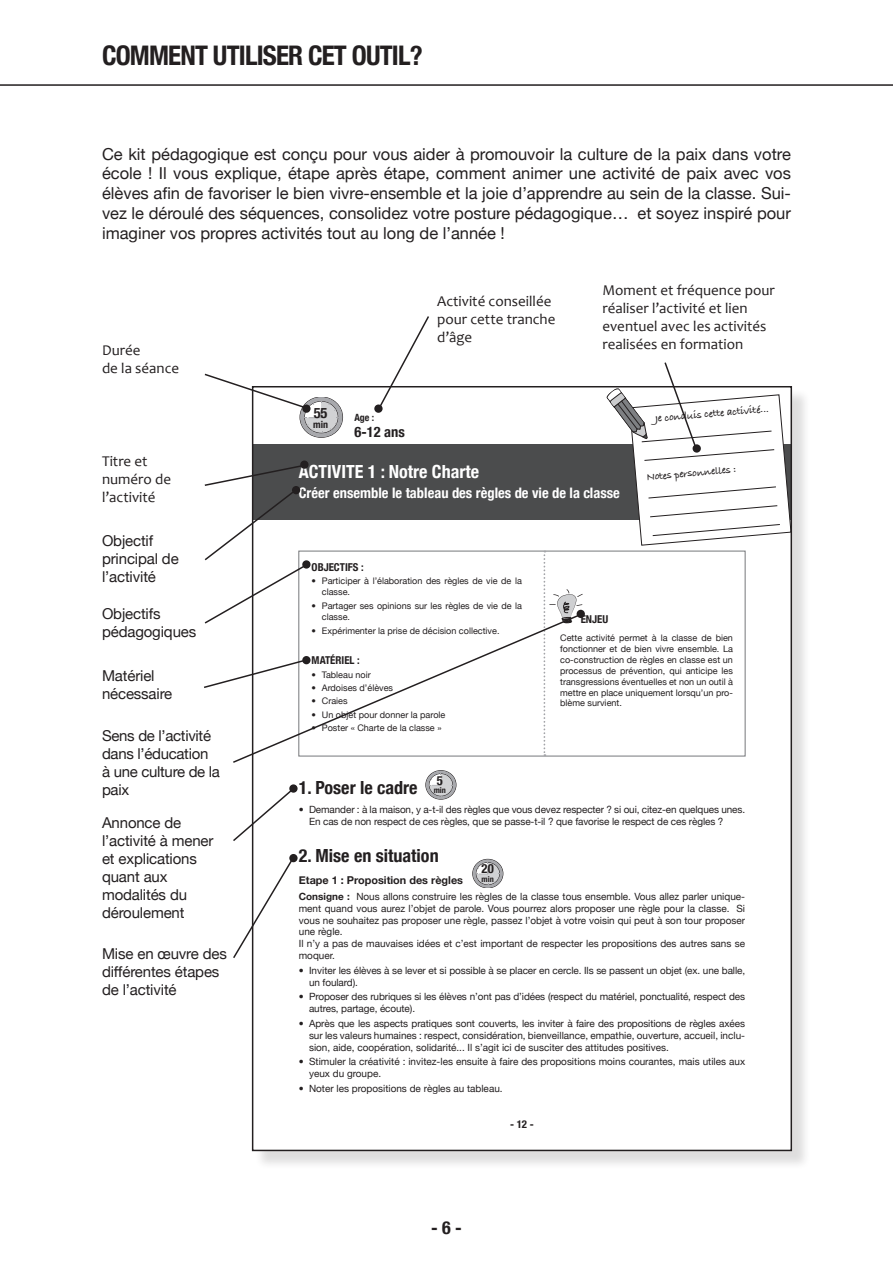
<style>
.page{position:relative;width:893px;height:1263px;background:#fff}
.page>*{position:absolute;margin:0;border:0;box-sizing:border-box;transform-origin:0 0}
.t1{font:700 condensed 27px "Helvetica Neue";letter-spacing:-.03em;color:#231f20}
.t2{font:700 condensed 18.15px "Helvetica Neue";color:#231f20}
.t3{font:700 condensed 18.15px "Helvetica Neue";color:#fff}
.t4{font:700 condensed 18px "Helvetica Neue";color:#231f20}
.t5{font:16.5px/19.8px "Helvetica Neue";color:#231f20;text-align:justify}
.t6{font:15px/18px "Helvetica Neue";letter-spacing:-.01em;color:#231f20}
.t7{font:15px/18px "Candara";color:#231f20}
.t8{font:700 condensed 14.55px "Helvetica Neue";color:#fff}
.t9{font:700 condensed 14.55px "Helvetica Neue";color:#231f20}
.t10{font:700 condensed 12.6px "Helvetica Neue";color:#231f20}
.t11{font:700 10.8px "Bradley Hand ITCTT";color:#231f20}
.t12{font:700 condensed 10.8px "Helvetica Neue";color:#231f20}
.t13{font:700 10.8px "Helvetica Neue";color:#231f20}
.t14{font:9.9px/12px "Helvetica Neue";color:#231f20}
.t15{font:700 condensed 9.9px "Helvetica Neue";color:#231f20}
.t16{font:9px/10.8px "Helvetica Neue";color:#231f20}
.t17{font:700 condensed 8.1px "Helvetica Neue";color:#231f20}
.s1{font-weight:700}
</style>
<div class="page">
<hr style="left:0;top:84px;width:893px;height:2px;background:#231f20">
<div style="left:254px;top:388px;width:557px;height:782px;background:#231f20;opacity:.15"></div>
<div style="left:253px;top:387px;width:538px;height:763px;background:#fff"></div>
<div style="left:253px;top:445px;width:538px;height:75px;background:#4b4c4d"></div>
<svg style="left:426px;top:770px;width:31px;height:29px"></svg>
<svg style="left:473px;top:859px;width:31px;height:29px"></svg>
<svg style="left:543px;top:551px;width:40px;height:205px"></svg>
<svg style="left:377px;top:316px;width:53px;height:89px"></svg>
<div style="left:374px;top:404px;width:9px;height:9px;background:#231f20;border-radius:50%"></div>
<div style="left:300px;top:460px;width:9px;height:9px;background:#231f20;border-radius:50%"></div>
<svg style="left:204px;top:373px;width:140px;height:64px"></svg>
<svg style="left:302px;top:560px;width:9px;height:9px"></svg>
<svg style="left:289px;top:854px;width:9px;height:8px"></svg>
<svg style="left:233px;top:613px;width:349px;height:151px"></svg>
<div style="left:577px;top:610px;width:8px;height:8px;background:#231f20;border-radius:50%"></div>
<svg style="left:233px;top:787px;width:58px;height:56px"></svg>
<svg style="left:204px;top:464px;width:104px;height:161px"></svg>
<svg style="left:204px;top:659px;width:101px;height:30px"></svg>
<svg style="left:607px;top:362px;width:184px;height:184px"></svg>
<div style="left:693px;top:444px;width:8px;height:9px;background:#231f20;border-radius:50%"></div>
<div style="left:302px;top:404px;width:9px;height:9px;background:#231f20;border-radius:50%"></div>
<div style="left:289px;top:784px;width:9px;height:9px;background:#231f20;border-radius:50%"></div>
<svg style="left:233px;top:856px;width:62px;height:104px"></svg>
<p class="t1" style="left:102px;top:33px;width:322px">COMMENT UTILISER CET OUTIL?</p>
<p class="t5" style="left:102px;top:143px;width:690px">Ce kit pédagogique est conçu pour vous aider à promouvoir la culture de la paix dans votre école ! Il vous explique, étape après étape, comment animer une activité de paix avec vos élèves afin de favoriser le bien vivre-ensemble et la joie d’apprendre au sein de la classe. Sui&shy;vez le déroulé des séquences, consolidez votre posture pédagogique… et soyez inspiré pour imaginer vos propres activités tout au long de l’année !</p>
<p class="t7" style="left:102px;top:342px;width:79px">Durée<br>de la séance</p>
<p class="t7" style="left:102px;top:452px;width:47px">Titre et</p>
<p class="t7" style="left:102px;top:470px;width:71px">numéro de</p>
<p class="t7" style="left:102px;top:488px;width:55px">l’activité</p>
<p class="t6" style="left:102px;top:530px;width:78px">Objectif principal de l’activité</p>
<p class="t6" style="left:102px;top:604px;width:96px">Objectifs pédagogiques</p>
<p class="t6" style="left:102px;top:665px;width:72px">Matériel nécessaire</p>
<p class="t6" style="left:102px;top:725px;width:119px">Sens de l’activité dans l’éducation à une culture de la paix</p>
<p class="t6" style="left:102px;top:813px;width:113px">Annonce de l’activité à mener et explications quant aux modalités du déroulement</p>
<p class="t6" style="left:102px;top:943px;width:126px">Mise en œuvre des différentes étapes de l’activité</p>
<p class="t9" style="left:314px;top:401px;width:15px">55</p>
<p class="t15" style="left:313px;top:416px;width:16px">min</p>
<p class="t15" style="left:354px;top:410px;width:21px">Age :</p>
<p class="t9" style="left:354px;top:419px;width:52px">6-12 ans</p>
<p class="t7" style="left:437px;top:292px;width:120px">Activité conseillée pour cette tranche d’âge</p>
<p class="t7" style="left:602px;top:281px;width:174px">Moment et fréquence pour réaliser l’activité et lien eventuel avec les activités realisées en formation</p>
<p class="t11" style="left:654px;top:410px;width:116px;rotate:-5deg">Je conduis cette activité...</p>
<p class="t3" style="left:299px;top:456px;width:182px">ACTIVITE 1 : Notre Charte</p>
<p class="t11" style="left:646px;top:469px;width:92px;rotate:-5deg">Notes personnelles :</p>
<p class="t8" style="left:299px;top:481px;width:323px">Créer ensemble le tableau des règles de vie de la classe</p>
<p class="t12" style="left:312px;top:558px;width:54px">OBJECTIFS :</p>
<p class="t16" style="left:322px;top:575px;width:202px;text-indent:-10px">• Participer à l’élaboration des règles de vie de la classe.</p>
<p class="t16" style="left:322px;top:599px;width:202px;text-indent:-10px">• Partager ses opinions sur les règles de vie de la classe.</p>
<p class="t16" style="left:312px;top:625px;width:189px">• Expérimenter la prise de décision collective.</p>
<p class="t12" style="left:312px;top:651px;width:50px">MATÉRIEL :</p>
<p class="t16" style="left:312px;top:668px;width:61px">• Tableau noir</p>
<p class="t16" style="left:312px;top:682px;width:83px">• Ardoises d’élèves</p>
<p class="t16" style="left:312px;top:695px;width:38px">• Craies</p>
<p class="t16" style="left:312px;top:709px;width:135px">• Un objet pour donner la parole</p>
<p class="t16" style="left:312px;top:722px;width:131px">• Poster « Charte de la classe »</p>
<p class="t12" style="left:581px;top:610px;width:29px">ENJEU</p>
<p class="t16" style="left:560px;top:632px;width:174px;text-align:justify">Cette activité permet à la classe de bien fonctionner et de bien vivre ensemble. La co-construction de règles en classe est un processus de prévention, qui anticipe les transgressions éventuelles et non un outil à mettre en place uniquement lorsqu’un pro&shy;blème survient.</p>
<p class="t10" style="left:437px;top:770px;width:8px">5</p>
<p class="t17" style="left:434px;top:784px;width:14px">min</p>
<p class="t2" style="left:299px;top:772px;width:120px">1. Poser le cadre</p>
<p class="t14" style="left:309px;top:803px;width:438px;text-indent:-10px">• Demander : à la maison, y a-t-il des règles que vous devez respecter ? si oui, citez-en quelques unes.<br>En cas de non respect de ces règles, que se passe-t-il ? que favorise le respect de ces règles ?</p>
<p class="t2" style="left:299px;top:841px;width:141px">2. Mise en situation</p>
<p class="t13" style="left:299px;top:870px;width:166px">Etape 1 : Proposition des règles</p>
<p class="t14" style="left:299px;top:889px;width:448px"><span class="s1">Consigne :</span> Nous allons construire les règles de la classe tous ensemble. Vous allez parler unique&shy;ment quand vous aurez l’objet de parole. Vous pourrez alors proposer une règle pour la classe. Si vous ne souhaitez pas proposer une règle, passez l’objet à votre voisin qui peut à son tour proposer une règle.<br>Il n’y a pas de mauvaises idées et c’est important de respecter les propositions des autres sans se moquer.</p>
<p class="t14" style="left:309px;top:964px;width:438px;text-indent:-10px">• Inviter les élèves à se lever et si possible à se placer en cercle. Ils se passent un objet (ex. une balle, un foulard).</p>
<p class="t14" style="left:309px;top:990px;width:438px;text-indent:-10px">• Proposer des rubriques si les élèves n’ont pas d’idées (respect du matériel, ponctualité, respect des autres, partage, écoute).</p>
<p class="t14" style="left:309px;top:1016px;width:438px;text-align:justify;text-indent:-10px">• Après que les aspects pratiques sont couverts, les inviter à faire des propositions de règles axées sur les valeurs humaines : respect, considération, bienveillance, empathie, ouverture, accueil, inclu&shy;sion, aide, coopération, solidarité... Il s’agit ici de susciter des attitudes positives.</p>
<p class="t14" style="left:309px;top:1055px;width:438px;text-indent:-10px">• Stimuler la créativité : invitez-les ensuite à faire des propositions moins courantes, mais utiles aux yeux du groupe.</p>
<p class="t14" style="left:299px;top:1081px;width:205px">• Noter les propositions de règles au tableau.</p>
<p class="t10" style="left:482px;top:858px;width:14px">20</p>
<p class="t17" style="left:482px;top:872px;width:14px">min</p>
<p class="t4" style="left:431px;top:1212px;width:32px">- 6 -</p>
<p class="t12" style="left:510px;top:1115px;width:25px">- 12 -</p>
</div>
